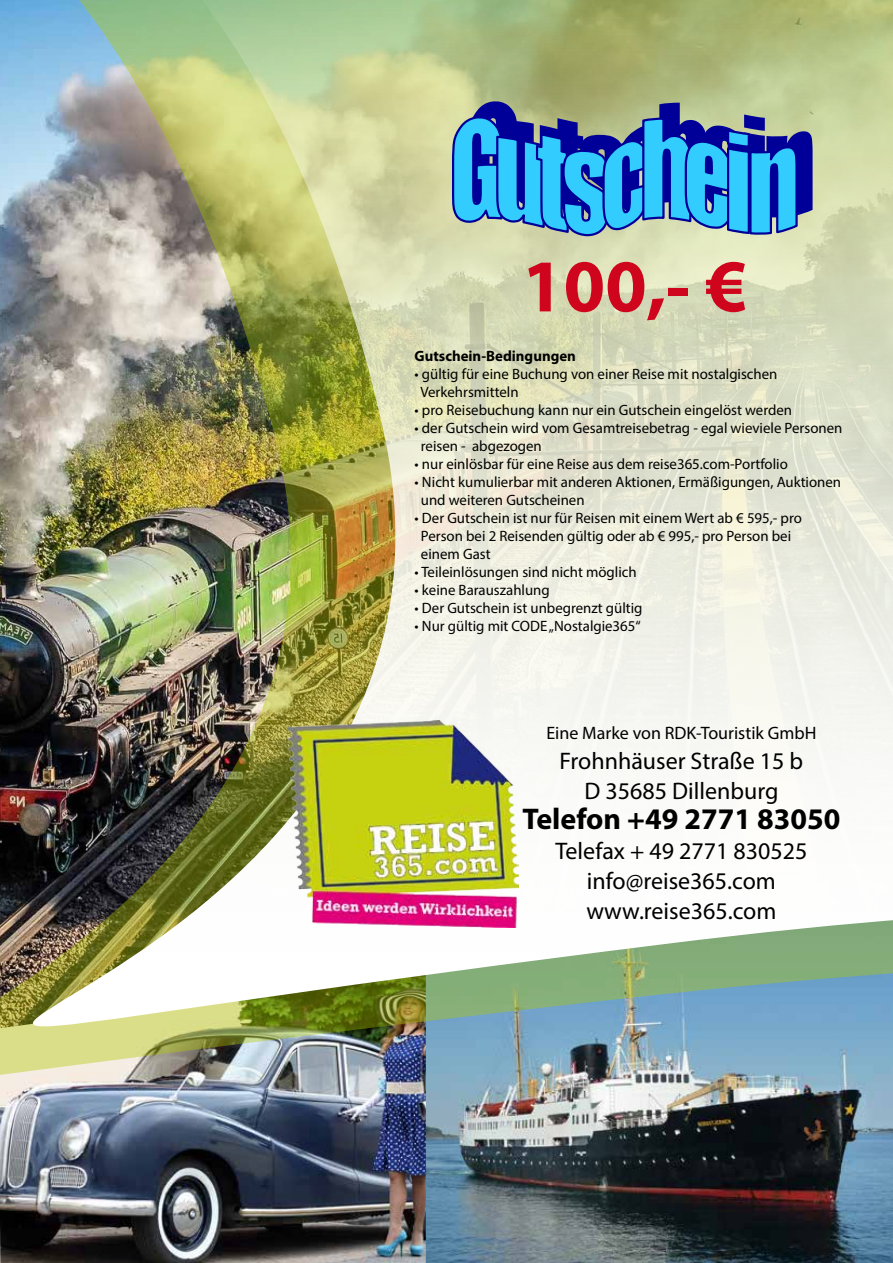
<style>
.page{position:relative;width:893px;height:1263px;background:#fff}
.page>*{position:absolute;margin:0;border:0;box-sizing:border-box;transform-origin:0 0}
.t1{font:700 75px "Myriad Pro";color:#cf051d}
.t2{font:700 30px "Myriad Pro";color:#000}
.t3{font:24px/30px "Myriad Pro";color:#000;text-align:center}
.t4{font:18px "Myriad Pro";color:#000}
.t5{font:15px/18px "Myriad Pro";color:#000}
.t6{font:700 15px "Myriad Pro";color:#000}
</style>
<div class="page">
<img style="left:426px;top:1085px;width:467px;height:178px">
<img style="left:0;top:1085px;width:426px;height:178px">
<img style="left:0;top:0;width:893px;height:1085px">
<img style="left:31px;top:0;width:862px;height:1028px">
<svg style="left:452px;top:101px;width:361px;height:136px;background:#4a90c6"></svg>
<img style="left:287px;top:721px;width:231px;height:206px">
<h1 class="t1" style="left:522px;top:237px;width:227px">100,- €</h1>
<p class="t6" style="left:415px;top:346px;width:163px">Gutschein-Bedingungen</p>
<p class="t5" style="left:420px;top:365px;width:359px;text-indent:-6px">• gültig für eine Buchung von einer Reise mit nostalgischen<br>Verkehrsmitteln</p>
<p class="t5" style="left:415px;top:401px;width:379px">• pro Reisebuchung kann nur ein Gutschein eingelöst werden</p>
<p class="t5" style="left:421px;top:419px;width:423px;text-indent:-6px">• der Gutschein wird vom Gesamtreisebetrag - egal wieviele Personen reisen - abgezogen</p>
<p class="t5" style="left:415px;top:455px;width:375px">• nur einlösbar für eine Reise aus dem reise365.com-Portfolio</p>
<p class="t5" style="left:421px;top:473px;width:422px;text-indent:-6px">• Nicht kumulierbar mit anderen Aktionen, Ermäßigungen, Auktionen und weiteren Gutscheinen</p>
<p class="t5" style="left:421px;top:509px;width:383px;text-indent:-6px">• Der Gutschein ist nur für Reisen mit einem Wert ab € 595,- pro<br>Person bei 2 Reisenden gültig oder ab € 995,- pro Person bei einem Gast</p>
<p class="t5" style="left:415px;top:563px;width:224px">• Teileinlösungen sind nicht möglich</p>
<p class="t5" style="left:415px;top:581px;width:137px">• keine Barauszahlung</p>
<p class="t5" style="left:415px;top:599px;width:229px">• Der Gutschein ist unbegrenzt gültig</p>
<p class="t5" style="left:415px;top:617px;width:228px">• Nur gültig mit CODE „Nostalgie365“</p>
<p class="t4" style="left:546px;top:721px;width:272px">Eine Marke von RDK-Touristik GmbH</p>
<h3 class="t3" style="left:560px;top:745px;width:245px">Frohnhäuser Straße 15 b<br>D 35685 Dillenburg</h3>
<h2 class="t2" style="left:522px;top:799px;width:319px">Telefon +49 2771 83050</h2>
<h3 class="t3" style="left:555px;top:835px;width:254px">Telefax + 49 2771 830525 info@reise365.com www.reise365.com</h3>
</div>
